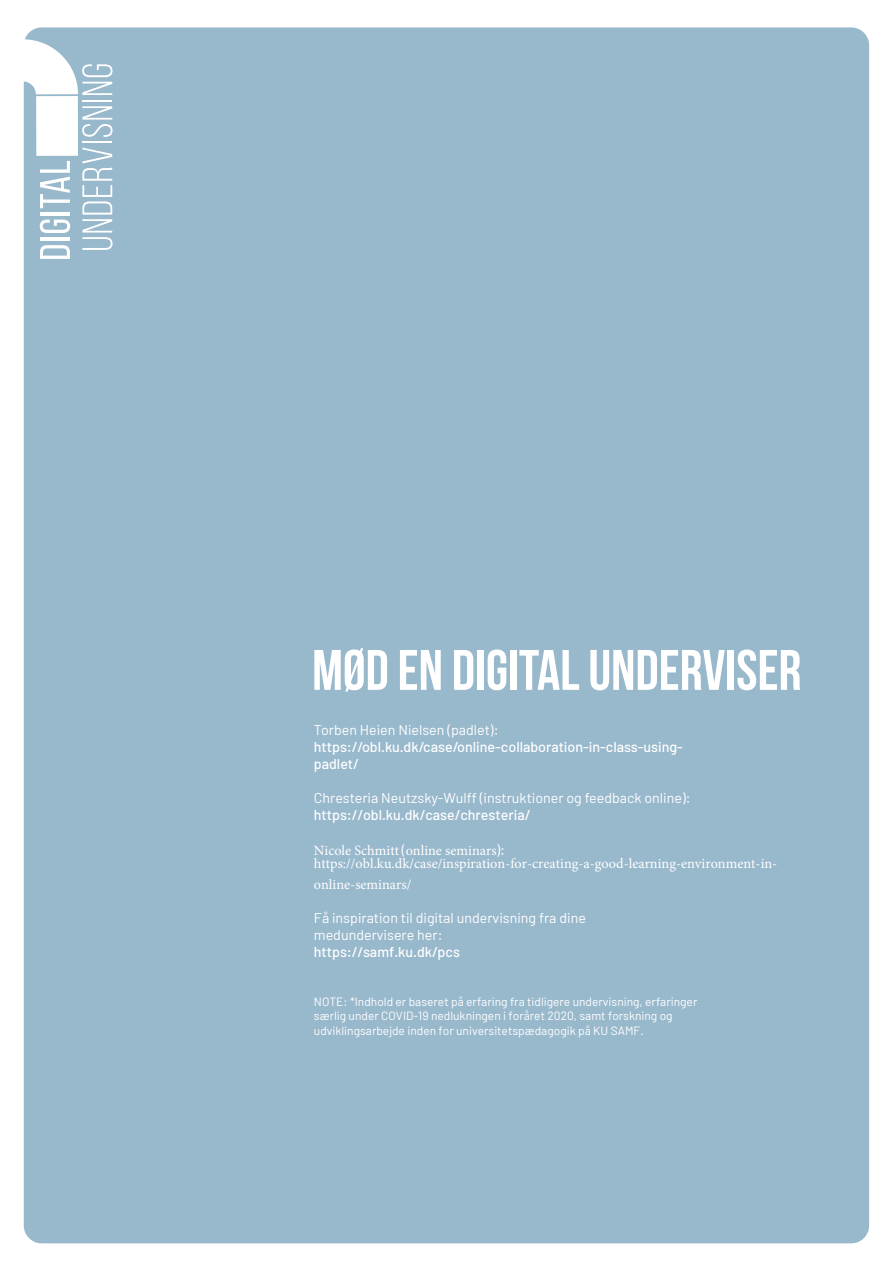
<style>
.page{position:relative;width:893px;height:1263px;background:#fff}
.page>*{position:absolute;margin:0;border:0;box-sizing:border-box;transform-origin:0 0}
.t1{font:700 57px "Bebas Neue";color:#fff}
.t2{font:14.25px/17.1px "Barlow";color:#fff}
.t3{font:14.25px/13.2px "Minion Pro";color:#fff}
.t4{font:500 14.25px/17.1px "Barlow";color:#fff}
.t5{font:12px/14.4px "Barlow";color:#fff}
.s1{font-weight:400}
.s2{font-weight:500}
.s3{font-family:"Barlow"}
</style>
<div class="page">
<div style="left:24px;top:27px;width:845px;height:1216px;background:#98b8cc;border-radius:18px"></div>
<svg style="left:82px;top:148px;width:31px;height:102px"></svg>
<hr style="left:82px;top:141px;width:30px;height:2px;background:#fff">
<svg style="left:82px;top:106px;width:31px;height:31px"></svg>
<hr style="left:82px;top:100px;width:30px;height:2px;background:#fff">
<svg style="left:40px;top:245px;width:30px;height:14px"></svg>
<hr style="left:40px;top:237px;width:30px;height:4px;background:#fff">
<svg style="left:40px;top:220px;width:30px;height:13px"></svg>
<hr style="left:40px;top:212px;width:30px;height:3px;background:#fff">
<svg style="left:40px;top:161px;width:30px;height:47px"></svg>
<svg style="left:23px;top:39px;width:90px;height:56px"></svg>
<div style="left:36px;top:96px;width:42px;height:60px;background:#fff"></div>
<p class="t1" style="left:312px;top:639px;width:491px">MØD EN DIGITAL UNDERVISER</p>
<p class="t4" style="left:314px;top:721px;width:370px"><span class="s1">Torben Heien Nielsen (padlet): </span>https://obl.ku.dk/case/online-collaboration-in-class-using&shy;padlet/</p>
<p class="t2" style="left:314px;top:789px;width:378px">Chresteria Neutzsky-Wulff (instruktioner og feedback online): <span class="s2">https://obl.ku.dk/case/chresteria/</span></p>
<p class="t3" style="left:314px;top:843px;width:465px">Nicole Schmitt <span class="s3">(</span>online seminars<span class="s3">): </span>https://obl.ku.dk/case/inspiration-for-creating-a-good-learning-environment-in-</p>
<p class="t3" style="left:314px;top:878px;width:99px">online-seminars/</p>
<p class="t2" style="left:314px;top:909px;width:274px">Få inspiration til digital undervisning fra dine medundervisere her: <span class="s2">https://samf.ku.dk/pcs</span></p>
<p class="t5" style="left:314px;top:994px;width:385px">NOTE: *Indhold er baseret på erfaring fra tidligere undervisning, erfaringer særlig under COVID-19 nedlukningen i foråret 2020, samt forskning og udviklingsarbejde inden for universitetspædagogik på KU SAMF.</p>
</div>
